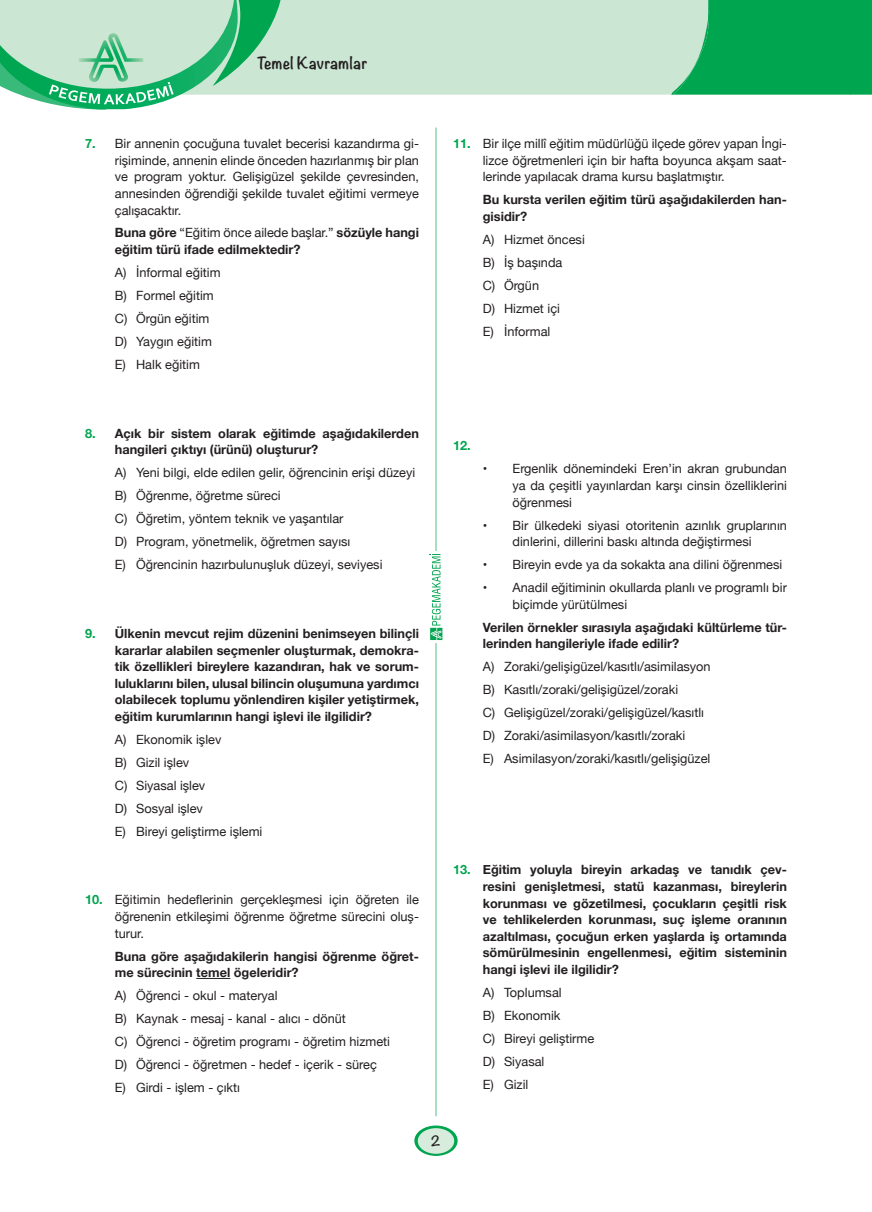
<style>
.page{position:relative;width:872px;height:1212px;background:#fff}
.page>*{position:absolute;margin:0;border:0;box-sizing:border-box;transform-origin:0 0}
.t1{font:700 15px "Noteworthy";letter-spacing:.02em;color:#231f20}
.t2{font:12.75px/16.6px "Helvetica Neue";color:#231f20;text-align:justify}
.soru_koku{font:700 12.75px/16.5px "Helvetica Neue";color:#231f20}
.t3{font:700 12.75px "Helvetica Neue";color:#00a54f}
.t4{font:700 12.75px "Noteworthy";color:#231f20}
.s1{font-weight:700;color:#00a54f}
.s2{font-weight:400}
.s3{color:#00a54f}
</style>
<div class="page">
<hr style="left:435px;top:128px;width:1px;height:988px;background:#00a54f">
<div style="left:283px;top:0;width:388px;height:95px;background:#cbe6d3"></div>
<svg style="left:0;top:0;width:283px;height:109px;background:#9dd8b7"></svg>
<svg style="left:671px;top:0;width:201px;height:95px;background:#1cae61"></svg>
<svg style="left:414px;top:1125px;width:43px;height:31px"></svg>
<div style="left:418px;top:1128px;width:36px;height:26px;background:#d8ecdd;border-radius:50%"></div>
<div style="left:428px;top:551px;width:16px;height:92px;background:#fff"></div>
<svg style="left:429px;top:554px;width:13px;height:86px"></svg>
<hr style="left:196px;top:978px;width:34px;height:1px;background:#231f20">
<p class="t1" style="left:257px;top:50px;width:112px">Temel Kavramlar</p>
<p class="t2" style="left:115px;top:136px;width:306px;text-indent:-30px"><span class="s1">7.</span> Bir annenin çocuğuna tuvalet becerisi kazandırma gi&shy;rişiminde, annenin elinde önceden hazırlanmış bir plan ve program yoktur. Gelişigüzel şekilde çevresinden, annesinden öğrendiği şekilde tuvalet eğitimi vermeye çalışacaktır.</p>
<p class="soru_koku" style="left:115px;top:225px;width:306px">Buna göre <span class="s2">“Eğitim önce ailede başlar.”</span> sözüyle hangi eğitim türü ifade edilmektedir?</p>
<p class="t2" style="left:115px;top:265px;width:107px">A) İnformal eğitim</p>
<p class="t2" style="left:115px;top:288px;width:100px">B) Formel eğitim</p>
<p class="t2" style="left:115px;top:311px;width:96px">C) Örgün eğitim</p>
<p class="t2" style="left:115px;top:334px;width:99px">D) Yaygın eğitim</p>
<p class="t2" style="left:115px;top:357px;width:87px">E) Halk eğitim</p>
<p class="t2" style="left:483px;top:136px;width:306px;text-indent:-30px"><span class="s1">11.</span> Bir ilçe millî eğitim müdürlüğü ilçede görev yapan İngi&shy;lizce öğretmenleri için bir hafta boyunca akşam saat&shy;lerinde yapılacak drama kursu başlatmıştır.</p>
<p class="soru_koku" style="left:483px;top:192px;width:306px">Bu kursta verilen eğitim türü aşağıdakilerden han&shy;gisidir?</p>
<p class="t2" style="left:483px;top:232px;width:104px">A) Hizmet öncesi</p>
<p class="t2" style="left:483px;top:255px;width:81px">B) İş başında</p>
<p class="t2" style="left:483px;top:278px;width:58px">C) Örgün</p>
<p class="t2" style="left:483px;top:301px;width:79px">D) Hizmet içi</p>
<p class="t2" style="left:483px;top:324px;width:69px">E) İnformal</p>
<p class="soru_koku" style="left:115px;top:425px;width:306px;text-indent:-30px"><span class="s3">8.</span> Açık bir sistem olarak eğitimde aşağıdakilerden hangileri çıktıyı (ürünü) oluşturur?</p>
<p class="t2" style="left:115px;top:465px;width:302px">A) Yeni bilgi, elde edilen gelir, öğrencinin erişi düzeyi</p>
<p class="t2" style="left:115px;top:488px;width:167px">B) Öğrenme, öğretme süreci</p>
<p class="t2" style="left:115px;top:511px;width:230px">C) Öğretim, yöntem teknik ve yaşantılar</p>
<p class="t2" style="left:115px;top:534px;width:237px">D) Program, yönetmelik, öğretmen sayısı</p>
<p class="t2" style="left:115px;top:557px;width:269px">E) Öğrencinin hazırbulunuşluk düzeyi, seviyesi</p>
<p class="soru_koku" style="left:115px;top:625px;width:306px;text-align:justify;text-indent:-30px"><span class="s3">9.</span> Ülkenin mevcut rejim düzenini benimseyen bilinçli kararlar alabilen seçmenler oluşturmak, demokra&shy;tik özellikleri bireylere kazandıran, hak ve sorum&shy;luluklarını bilen, ulusal bilincin oluşumuna yardımcı olabilecek toplumu yönlendiren kişiler yetiştirmek, eğitim kurumlarının hangi işlevi ile ilgilidir?</p>
<p class="t2" style="left:115px;top:732px;width:108px">A) Ekonomik işlev</p>
<p class="t2" style="left:115px;top:755px;width:76px">B) Gizil işlev</p>
<p class="t2" style="left:115px;top:777px;width:92px">C) Siyasal işlev</p>
<p class="t2" style="left:115px;top:800px;width:90px">D) Sosyal işlev</p>
<p class="t2" style="left:115px;top:823px;width:149px">E) Bireyi geliştirme işlemi</p>
<p class="t2" style="left:115px;top:892px;width:306px;text-indent:-30px"><span class="s1">10.</span> Eğitimin hedeflerinin gerçekleşmesi için öğreten ile öğrenenin etkileşimi öğrenme öğretme sürecini oluş&shy;turur.</p>
<p class="soru_koku" style="left:115px;top:948px;width:306px">Buna göre aşağıdakilerin hangisi öğrenme öğret&shy;me sürecinin temel ögeleridir?</p>
<p class="t2" style="left:115px;top:988px;width:164px">A) Öğrenci - okul - materyal</p>
<p class="t2" style="left:115px;top:1011px;width:232px">B) Kaynak - mesaj - kanal - alıcı - dönüt</p>
<p class="t2" style="left:115px;top:1034px;width:277px">C) Öğrenci - öğretim programı - öğretim hizmeti</p>
<p class="t2" style="left:115px;top:1057px;width:263px">D) Öğrenci - öğretmen - hedef - içerik - süreç</p>
<p class="t2" style="left:115px;top:1080px;width:127px">E) Girdi - işlem - çıktı</p>
<p class="t3" style="left:453px;top:436px;width:19px">12.</p>
<p class="t2" style="left:512px;top:461px;width:276px;text-indent:-30px">• Ergenlik dönemindeki Eren’in akran grubundan ya da çeşitli yayınlardan karşı cinsin özelliklerini öğrenmesi</p>
<p class="t2" style="left:483px;top:517px;width:306px;text-align:center">• Bir ülkedeki siyasi otoritenin azınlık gruplarının dinlerini, dillerini baskı altında değiştirmesi</p>
<p class="t2" style="left:483px;top:557px;width:301px">• Bireyin evde ya da sokakta ana dilini öğrenmesi</p>
<p class="t2" style="left:512px;top:580px;width:276px;text-indent:-30px">• Anadil eğitiminin okullarda planlı ve programlı bir biçimde yürütülmesi</p>
<p class="soru_koku" style="left:483px;top:619px;width:306px">Verilen örnekler sırasıyla aşağıdaki kültürleme tür&shy;lerinden hangileriyle ifade edilir?</p>
<p class="t2" style="left:483px;top:659px;width:229px">A) Zoraki/gelişigüzel/kasıtlı/asimilasyon</p>
<p class="t2" style="left:483px;top:682px;width:197px">B) Kasıtlı/zoraki/gelişigüzel/zoraki</p>
<p class="t2" style="left:483px;top:705px;width:223px">C) Gelişigüzel/zoraki/gelişigüzel/kasıtlı</p>
<p class="t2" style="left:483px;top:728px;width:204px">D) Zoraki/asimilasyon/kasıtlı/zoraki</p>
<p class="t2" style="left:483px;top:751px;width:229px">E) Asimilasyon/zoraki/kasıtlı/gelişigüzel</p>
<p class="soru_koku" style="left:483px;top:862px;width:306px;text-align:justify;text-indent:-30px"><span class="s3">13.</span> Eğitim yoluyla bireyin arkadaş ve tanıdık çev&shy;resini genişletmesi, statü kazanması, bireylerin korunması ve gözetilmesi, çocukların çeşitli risk ve tehlikelerden korunması, suç işleme oranının azaltılması, çocuğun erken yaşlarda iş ortamında sömürülmesinin engellenmesi, eğitim sisteminin hangi işlevi ile ilgilidir?</p>
<p class="t2" style="left:483px;top:985px;width:80px">A) Toplumsal</p>
<p class="t2" style="left:483px;top:1008px;width:79px">B) Ekonomik</p>
<p class="t2" style="left:483px;top:1030px;width:113px">C) Bireyi geliştirme</p>
<p class="t2" style="left:483px;top:1053px;width:63px">D) Siyasal</p>
<p class="t2" style="left:483px;top:1076px;width:47px">E) Gizil</p>
<p class="t4" style="left:431px;top:1130px;width:11px">2</p>
</div>
